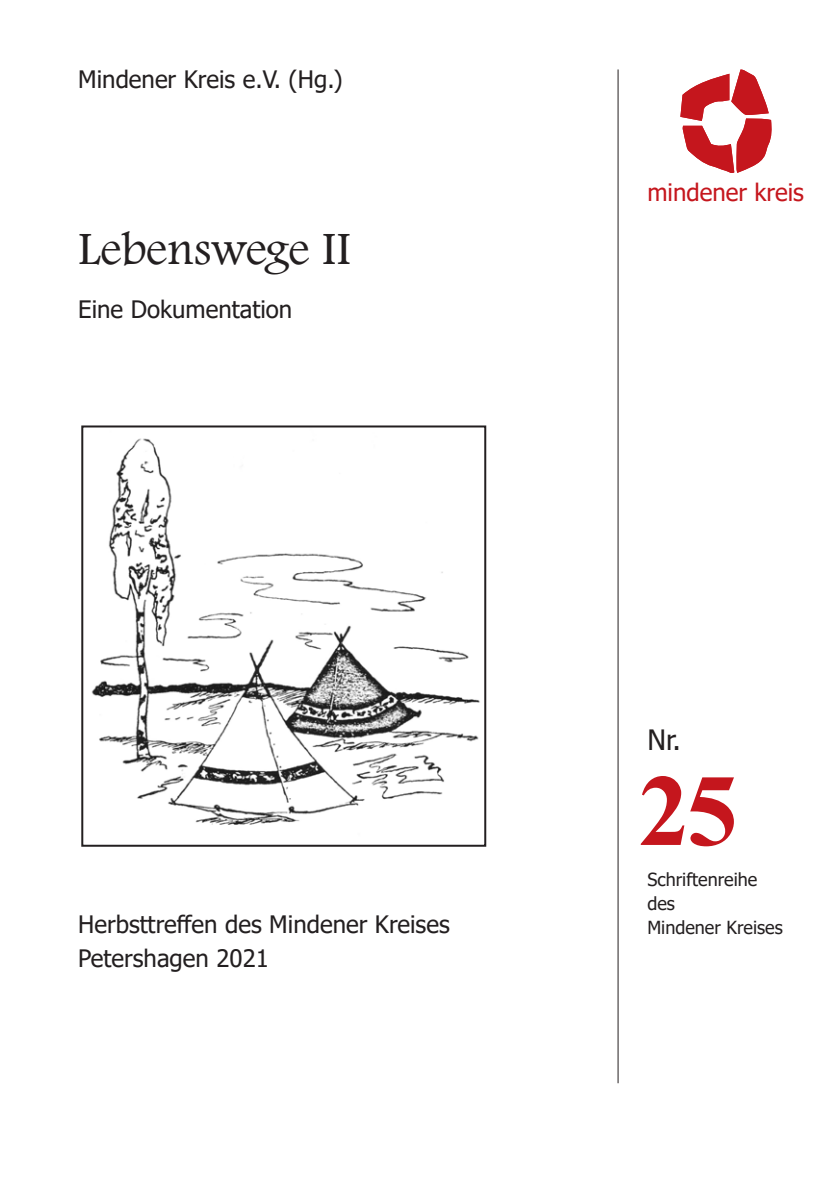
<style>
.page{position:relative;width:840px;height:1191px;background:#fff}
.page>*{position:absolute;margin:0;border:0;box-sizing:border-box;transform-origin:0 0}
.t1{font:700 102px "Times New Roman";color:#c5161d}
.t2{font:48px "Footlight MT Light";color:#231f20}
.t3{font:28px "Tahoma";color:#231f20}
.t4{font:24px/34px "Tahoma";color:#231f20}
.t5{font:24px "Tahoma";color:#c5161d}
.t6{font:18px/24px "Tahoma";color:#231f20}
</style>
<div class="page">
<hr style="left:617px;top:69px;width:1px;height:1014px;background:#231f20">
<svg style="left:680px;top:69px;width:91px;height:104px"></svg>
<img style="left:91px;top:438px;width:389px;height:387px">
<div style="left:81px;top:425px;width:405px;height:421px;border:2px solid #231f20"></div>
<p class="t4" style="left:78px;top:63px;width:266px">Mindener Kreis e.V. (Hg.)</p>
<h2 class="t2" style="left:78px;top:220px;width:274px">Lebenswege II</h2>
<p class="t4" style="left:78px;top:294px;width:215px">Eine Dokumentation</p>
<p class="t4" style="left:78px;top:908px;width:373px">Herbsttreffen des Mindener Kreises<br>Petershagen 2021</p>
<p class="t5" style="left:647px;top:176px;width:158px">mindener kreis</p>
<p class="t3" style="left:647px;top:721px;width:35px">Nr.</p>
<h1 class="t1" style="left:638px;top:737px;width:101px">25</h1>
<p class="t6" style="left:647px;top:868px;width:137px">Schriftenreihe des<br>Mindener Kreises</p>
</div>
